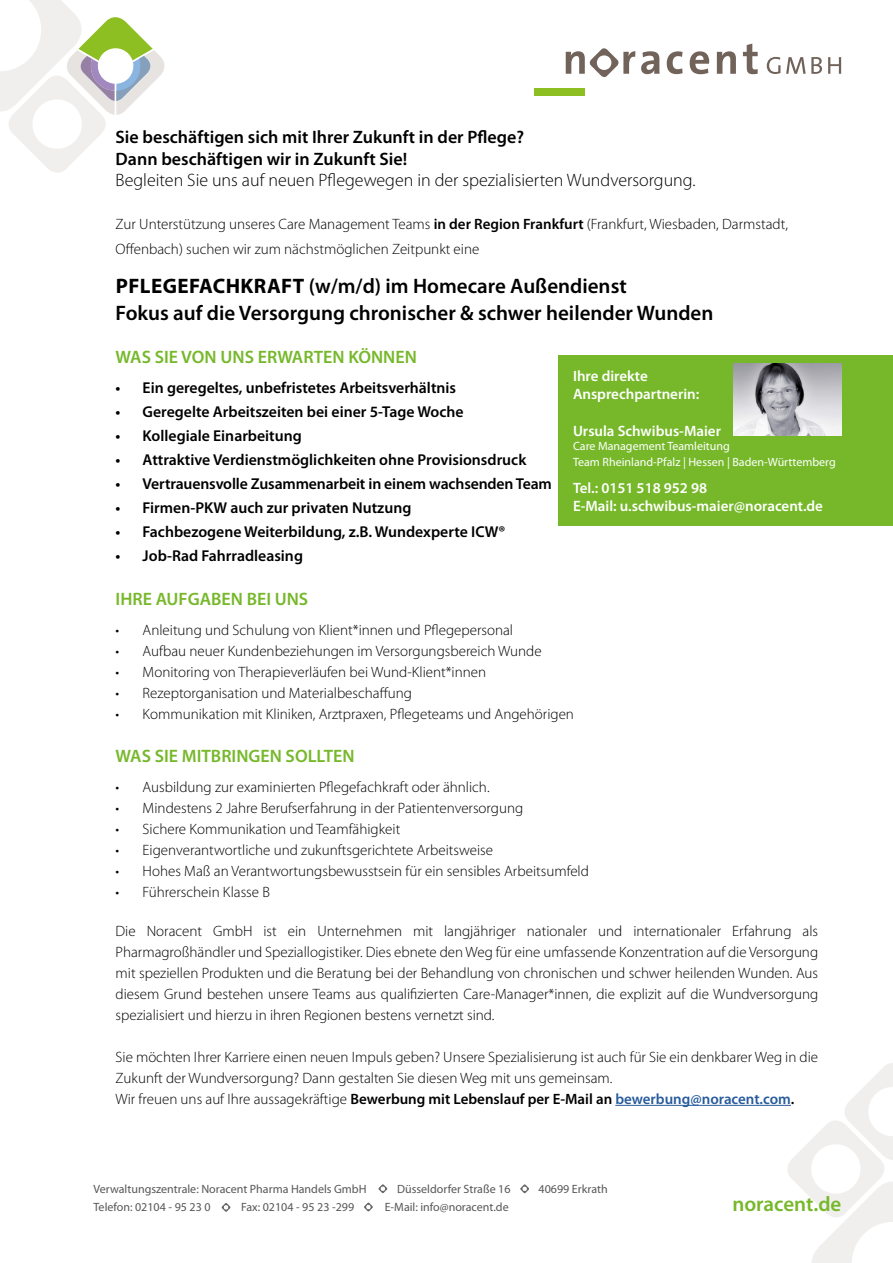
<style>
.page{position:relative;width:893px;height:1263px;background:#fff}
.page>*{position:absolute;margin:0;border:0;box-sizing:border-box;transform-origin:0 0}
.t1{font:600 21px/27px "Myriad Pro";color:#000}
.t2{font:600 21px "Myriad Pro";color:#76b82a}
.t3{font:600 18px/21.6px "Myriad Pro";color:#000}
.t4{font:300 18px "Myriad Pro";color:#000}
.t5{font:600 18px "Myriad Pro";color:#76b82a}
.t6{font:600 15.75px "Myriad Pro";color:#000}
.t7{font:300 15px/21px "Myriad Pro";color:#000}
.t8{font:600 15px/18px "Myriad Pro";color:#fff}
.t9{font:12px "Myriad Pro";color:#575756}
.t10{font:12px/16.2px "Myriad Pro";color:#fff}
.s1{font-weight:600}
.s2{font-weight:700}
.s3{font-weight:600;color:#275b9b}
</style>
<div class="page">
<svg style="left:566px;top:48px;width:69px;height:29px"></svg>
<svg style="left:641px;top:51px;width:19px;height:23px"></svg>
<svg style="left:667px;top:51px;width:16px;height:23px"></svg>
<svg style="left:690px;top:51px;width:19px;height:23px"></svg>
<svg style="left:717px;top:51px;width:19px;height:23px"></svg>
<svg style="left:743px;top:44px;width:15px;height:30px"></svg>
<div style="left:534px;top:88px;width:51px;height:8px;background:#8dbe22"></div>
<svg style="left:767px;top:57px;width:13px;height:17px"></svg>
<svg style="left:786px;top:57px;width:36px;height:17px"></svg>
<svg style="left:828px;top:57px;width:13px;height:17px"></svg>
<svg style="left:787px;top:1063px;width:106px;height:200px"></svg>
<svg style="left:222px;top:1203px;width:8px;height:9px"></svg>
<svg style="left:378px;top:1184px;width:9px;height:9px"></svg>
<svg style="left:520px;top:1184px;width:9px;height:9px"></svg>
<svg style="left:364px;top:1202px;width:9px;height:9px"></svg>
<svg style="left:0;top:0;width:164px;height:173px"></svg>
<hr style="left:615px;top:1105px;width:176px;height:1px;background:#275b9b">
<div style="left:558px;top:355px;width:335px;height:170px;background:#76b82a"></div>
<img style="left:733px;top:364px;width:109px;height:71px">
<p class="t3" style="left:116px;top:126px;width:410px">Sie beschäftigen sich mit Ihrer Zukunft in der Pflege?<br>Dann beschäftigen wir in Zukunft Sie!</p>
<p class="t4" style="left:116px;top:170px;width:581px">Begleiten Sie uns auf neuen Pflegewegen in der spezialisierten Wundversorgung.</p>
<p class="t7" style="left:116px;top:212px;width:674px;line-height:25.2px">Zur Unterstützung unseres Care Management Teams <span class="s1">in der Region Frankfurt</span> (Frankfurt, Wiesbaden, Darmstadt,<br>Offenbach) suchen wir zum nächstmöglichen Zeitpunkt eine</p>
<h1 class="t1" style="left:116px;top:272px;width:599px"><span class="s2">PFLEGEFACHKRAFT</span> (w/m/d) im Homecare Außendienst<br>Fokus auf die Versorgung chronischer &amp; schwer heilender Wunden</h1>
<p class="t5" style="left:116px;top:346px;width:303px">WAS SIE VON UNS ERWARTEN KÖNNEN</p>
<p class="t6" style="left:116px;top:378px;width:342px">• Ein geregeltes, unbefristetes Arbeitsverhältnis</p>
<p class="t6" style="left:116px;top:402px;width:349px">• Geregelte Arbeitszeiten bei einer 5-Tage Woche</p>
<p class="t6" style="left:116px;top:426px;width:188px">• Kollegiale Einarbeitung</p>
<p class="t6" style="left:116px;top:450px;width:412px">• Attraktive Verdienstmöglichkeiten ohne Provisionsdruck</p>
<p class="t6" style="left:116px;top:474px;width:438px">• Vertrauensvolle Zusammenarbeit in einem wachsenden Team</p>
<p class="t6" style="left:116px;top:498px;width:297px">• Firmen-PKW auch zur privaten Nutzung</p>
<p class="t6" style="left:116px;top:522px;width:391px">• Fachbezogene Weiterbildung, z.B. Wundexperte ICW®</p>
<p class="t6" style="left:116px;top:546px;width:189px">• Job-Rad Fahrradleasing</p>
<p class="t5" style="left:116px;top:587px;width:194px">IHRE AUFGABEN BEI UNS</p>
<p class="t7" style="left:116px;top:619px;width:399px">• Anleitung und Schulung von Klient*innen und Pflegepersonal</p>
<p class="t7" style="left:116px;top:640px;width:428px">• Aufbau neuer Kundenbeziehungen im Versorgungsbereich Wunde</p>
<p class="t7" style="left:116px;top:661px;width:372px">• Monitoring von Therapieverläufen bei Wund-Klient*innen</p>
<p class="t7" style="left:116px;top:682px;width:298px">• Rezeptorganisation und Materialbeschaffung</p>
<p class="t7" style="left:116px;top:703px;width:460px">• Kommunikation mit Kliniken, Arztpraxen, Pflegeteams und Angehörigen</p>
<p class="t5" style="left:116px;top:744px;width:240px">WAS SIE MITBRINGEN SOLLTEN</p>
<p class="t7" style="left:116px;top:776px;width:375px">• Ausbildung zur examinierten Pflegefachkraft oder ähnlich.</p>
<p class="t7" style="left:116px;top:797px;width:409px">• Mindestens 2 Jahre Berufserfahrung in der Patientenversorgung</p>
<p class="t7" style="left:116px;top:818px;width:286px">• Sichere Kommunikation und Teamfähigkeit</p>
<p class="t7" style="left:116px;top:839px;width:379px">• Eigenverantwortliche und zukunftsgerichtete Arbeitsweise</p>
<p class="t7" style="left:116px;top:860px;width:475px">• Hohes Maß an Verantwortungsbewusstsein für ein sensibles Arbeitsumfeld</p>
<p class="t7" style="left:116px;top:881px;width:156px">• Führerschein Klasse B</p>
<p class="t7" style="left:116px;top:920px;width:704px;text-align:justify">Die Noracent GmbH ist ein Unternehmen mit langjähriger nationaler und internationaler Erfahrung als Pharmagroßhändler und Speziallogistiker. Dies ebnete den Weg für eine umfassende Konzentration auf die Versorgung mit speziellen Produkten und die Beratung bei der Behandlung von chronischen und schwer heilenden Wunden. Aus diesem Grund bestehen unsere Teams aus qualifizierten Care-Manager*innen, die explizit auf die Wundversorgung spezialisiert und hierzu in ihren Regionen bestens vernetzt sind.</p>
<p class="t7" style="left:116px;top:1046px;width:704px">Sie möchten Ihrer Karriere einen neuen Impuls geben? Unsere Spezialisierung ist auch für Sie ein denkbarer Weg in die<br>Zukunft der Wundversorgung? Dann gestalten Sie diesen Weg mit uns gemeinsam.<br>Wir freuen uns auf Ihre aussagekräftige <span class="s1">Bewerbung mit Lebenslauf per E-Mail an</span> <span class="s3">bewerbung@noracent.com</span><span class="s1">.</span></p>
<p class="t8" style="left:573px;top:367px;width:128px">Ihre direkte<br>Ansprechpartnerin:</p>
<p class="t8" style="left:573px;top:421px;width:150px">Ursula Schwibus-Maier</p>
<p class="t10" style="left:573px;top:438px;width:264px">Care Management Teamleitung<br>Team Rheinland-Pfalz | Hessen | Baden-Württemberg</p>
<p class="t8" style="left:573px;top:479px;width:252px">Tel.: 0151 518 952 98<br>E-Mail: u.schwibus-maier@noracent.de</p>
<p class="t9" style="left:94px;top:1181px;width:275px">Verwaltungszentrale: Noracent Pharma Handels GmbH</p>
<p class="t9" style="left:397px;top:1181px;width:115px">Düsseldorfer Straße 16</p>
<p class="t9" style="left:538px;top:1181px;width:71px">40699 Erkrath</p>
<p class="t9" style="left:94px;top:1199px;width:119px">Telefon: 02104 - 95 23 0</p>
<p class="t9" style="left:241px;top:1199px;width:115px">Fax: 02104 - 95 23 -299</p>
<p class="t9" style="left:385px;top:1199px;width:126px">E-Mail: info@noracent.de</p>
<h1 class="t2" style="left:732px;top:1190px;width:111px">noracent.de</h1>
</div>
